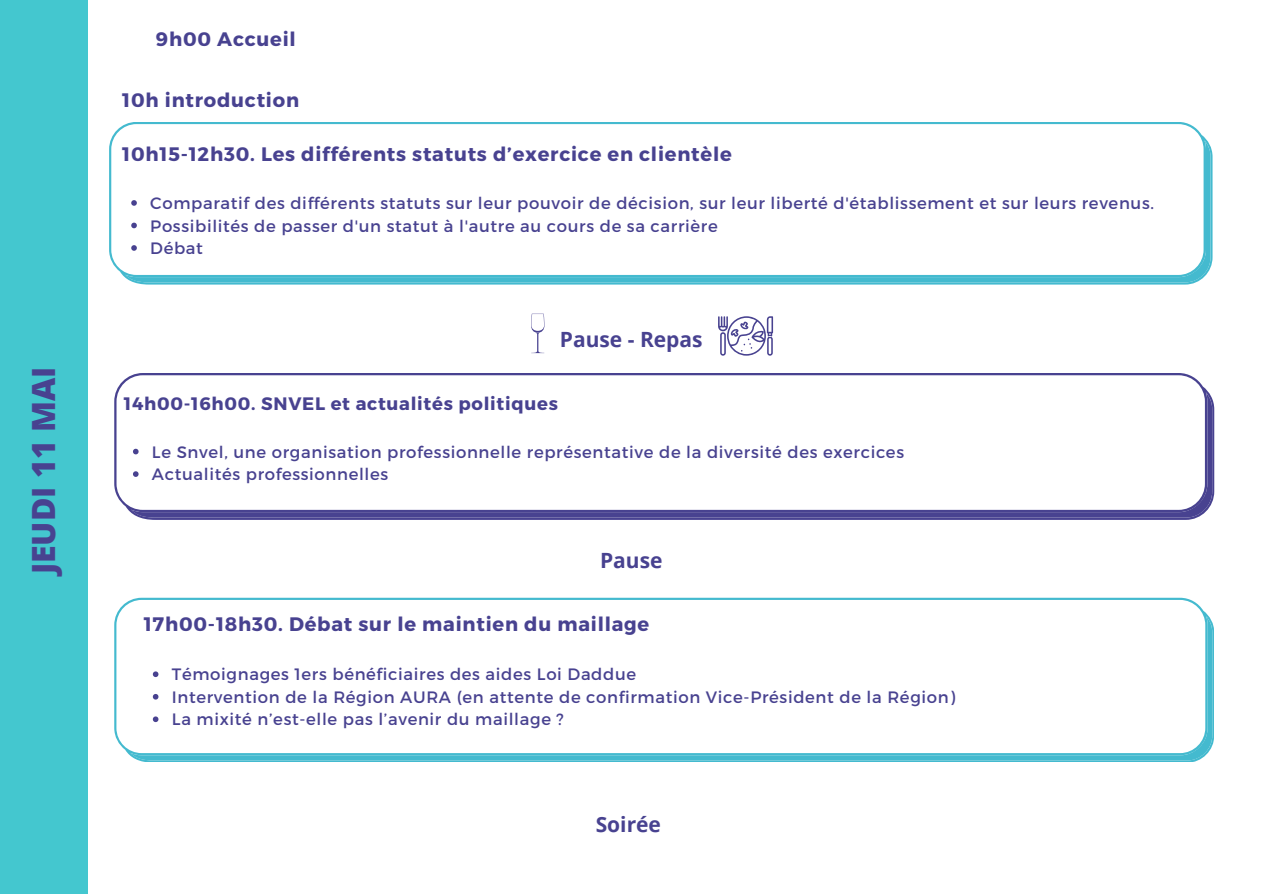
<style>
.page{position:relative;width:1263px;height:894px;background:#fff}
.page>*{position:absolute;margin:0;border:0;box-sizing:border-box;transform-origin:0 0}
.t1{font:800 32.1px "Open Sans";color:#484290}
.t2{font:700 21px "Open Sans";color:#484290}
.t3{font:700 19.5px "Montserrat";letter-spacing:.04em;color:#484290}
.t4{font:700 18px "Montserrat";letter-spacing:.04em;color:#484290}
.t5{font:16.5px/22.5px "Montserrat";letter-spacing:.04em;color:#484290}
</style>
<div class="page">
<div style="left:0;top:0;width:88px;height:893px;background:#44c7cf"></div>
<svg style="left:114px;top:597px;width:1100px;height:165px"></svg>
<svg style="left:109px;top:122px;width:1103px;height:162px"></svg>
<svg style="left:131px;top:200px;width:6px;height:6px"></svg>
<svg style="left:131px;top:222px;width:6px;height:6px"></svg>
<svg style="left:131px;top:245px;width:6px;height:6px"></svg>
<svg style="left:153px;top:671px;width:5px;height:6px"></svg>
<svg style="left:153px;top:693px;width:5px;height:6px"></svg>
<svg style="left:153px;top:716px;width:5px;height:5px"></svg>
<svg style="left:114px;top:373px;width:1100px;height:146px"></svg>
<svg style="left:133px;top:448px;width:6px;height:6px"></svg>
<svg style="left:133px;top:471px;width:6px;height:6px"></svg>
<svg style="left:718px;top:316px;width:55px;height:39px"></svg>
<svg style="left:531px;top:313px;width:13px;height:40px"></svg>
<h1 class="t1" style="left:21px;top:574px;width:209px;rotate:-90deg">JEUDI 11 MAI</h1>
<p class="t3" style="left:156px;top:26px;width:141px">9h00 Accueil</p>
<p class="t3" style="left:122px;top:87px;width:178px">10h introduction</p>
<p class="t3" style="left:122px;top:141px;width:611px">10h15-12h30. Les différents statuts d’exercice en clientèle</p>
<p class="t5" style="left:150px;top:191px;width:1005px">Comparatif des différents statuts sur leur pouvoir de décision, sur leur liberté d'établissement et sur leurs revenus.<br>Possibilités de passer d'un statut à l'autre au cours de sa carrière<br>Débat</p>
<p class="t2" style="left:560px;top:324px;width:144px">Pause - Repas</p>
<p class="t4" style="left:124px;top:392px;width:435px">14h00-16h00. SNVEL et actualités politiques</p>
<p class="t5" style="left:152px;top:439px;width:754px">Le Snvel, une organisation professionnelle représentative de la diversité des exercices<br>Actualités professionnelles</p>
<p class="t2" style="left:600px;top:545px;width:64px">Pause</p>
<p class="t3" style="left:144px;top:611px;width:507px">17h00-18h30. Débat sur le maintien du maillage</p>
<p class="t5" style="left:172px;top:662px;width:785px">Témoignages 1ers bénéficiaires des aides Loi Daddue<br>Intervention de la Région AURA (en attente de confirmation Vice-Président de la Région)<br>La mixité n’est-elle pas l’avenir du maillage ?</p>
<p class="t2" style="left:596px;top:808px;width:67px">Soirée</p>
</div>
